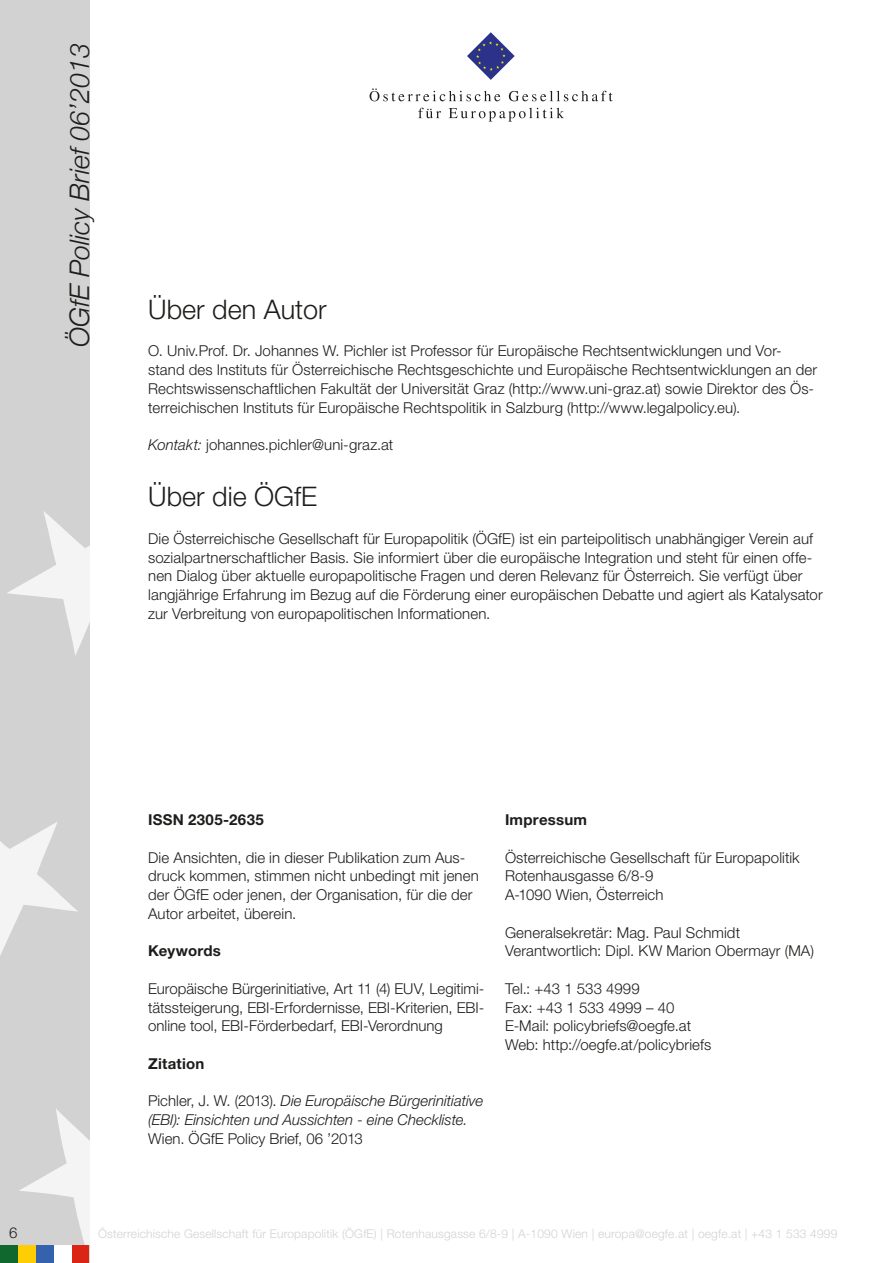
<style>
.page{position:relative;width:893px;height:1263px;background:#fff}
.page>*{position:absolute;margin:0;border:0;box-sizing:border-box;transform-origin:0 0}
.Untertitel{font:300 27px "Helvetica Neue LT Std";color:#1d1d1b}
.t1{font:italic 300 27px "Helvetica Neue";color:#1d1d1b}
.Standard_Paragraph{font:300 15px/18.8px "Helvetica Neue LT Std";letter-spacing:.005em;color:#1d1d1b}
.Standard_Paragraph-2{font:italic 300 15px/18.8px "Helvetica Neue LT Std";color:#1d1d1b}
.Standard_Paragraph-3{font:700 15px "Helvetica Neue LT Std";letter-spacing:.015em;color:#1d1d1b}
.t2{font:300 12px "Helvetica Neue LT Std";letter-spacing:.015em;color:#d2d2d2}
.s1{font-style:italic}
.s2{font-style:normal}
</style>
<div class="page">
<div style="left:0;top:0;width:89px;height:1263px;background:#d2d2d2"></div>
<svg style="left:19px;top:1109px;width:70px;height:136px"></svg>
<svg style="left:0;top:822px;width:78px;height:133px"></svg>
<svg style="left:7px;top:511px;width:82px;height:144px"></svg>
<div style="left:18px;top:1245px;width:18px;height:18px;background:#ffcd03"></div>
<div style="left:36px;top:1245px;width:18px;height:18px;background:#3562ac"></div>
<div style="left:71px;top:1245px;width:18px;height:18px;background:#d92416"></div>
<div style="left:0;top:1245px;width:18px;height:18px;background:#10682f"></div>
<div style="left:54px;top:1245px;width:17px;height:18px;background:#fff"></div>
<svg style="left:467px;top:32px;width:48px;height:48px"></svg>
<svg style="left:370px;top:88px;width:130px;height:13px"></svg>
<svg style="left:509px;top:91px;width:104px;height:10px"></svg>
<svg style="left:418px;top:108px;width:23px;height:10px"></svg>
<svg style="left:449px;top:108px;width:115px;height:14px"></svg>
<h1 class="t1" style="left:58px;top:347px;width:305px;rotate:-90deg">ÖGfE Policy Brief 06’2013</h1>
<p class="Untertitel" style="left:148px;top:293px;width:180px">Über den Autor</p>
<p class="Standard_Paragraph" style="left:148px;top:341px;width:670px">O. Univ.Prof. Dr. Johannes W. Pichler ist Professor für Europäische Rechtsentwicklungen und Vor&shy;stand des Instituts für Österreichische Rechtsgeschichte und Europäische Rechtsentwicklungen an der Rechtswissenschaftlichen Fakultät der Universität Graz (http://www.uni-graz.at) sowie Direktor des Ös&shy;terreichischen Instituts für Europäische Rechtspolitik in Salzburg (http://www.legalpolicy.eu).</p>
<p class="Standard_Paragraph" style="left:148px;top:435px;width:247px"><span class="s1">Kontakt:</span> johannes.pichler@uni-graz.at</p>
<p class="Untertitel" style="left:148px;top:480px;width:171px">Über die ÖGfE</p>
<p class="Standard_Paragraph" style="left:148px;top:529px;width:676px">Die Österreichische Gesellschaft für Europapolitik (ÖGfE) ist ein parteipolitisch unabhängiger Verein auf sozialpartnerschaftlicher Basis. Sie informiert über die europäische Integration und steht für einen offe&shy;nen Dialog über aktuelle europapolitische Fragen und deren Relevanz für Österreich. Sie verfügt über langjährige Erfahrung im Bezug auf die Förderung einer europäischen Debatte und agiert als Katalysator zur Verbreitung von europapolitischen Informationen.</p>
<p class="Standard_Paragraph-3" style="left:148px;top:810px;width:117px">ISSN 2305-2635</p>
<p class="Standard_Paragraph" style="left:148px;top:847px;width:332px">Die Ansichten, die in dieser Publikation zum Aus&shy;druck kommen, stimmen nicht unbedingt mit jenen der ÖGfE oder jenen, der Organisation, für die der Autor arbeitet, überein.</p>
<p class="Standard_Paragraph-3" style="left:148px;top:942px;width:74px">Keywords</p>
<p class="Standard_Paragraph" style="left:148px;top:979px;width:338px;text-align:justify">Europäische Bürgerinitiative, Art 11 (4) EUV, Legitimi&shy;tätssteigerung, EBI-Erfordernisse, EBI-Kriterien, EBI&shy;online tool, EBI-Förderbedarf, EBI-Verordnung</p>
<p class="Standard_Paragraph-3" style="left:148px;top:1054px;width:58px">Zitation</p>
<p class="Standard_Paragraph-2" style="left:148px;top:1091px;width:337px"><span class="s2">Pichler, J. W. (2013).</span> Die Europäische Bürgerinitiative (EBI): Einsichten und Aussichten - eine Checkliste.<br><span class="s2">Wien. ÖGfE Policy Brief, 06 ’2013</span></p>
<p class="Standard_Paragraph-3" style="left:505px;top:810px;width:84px">Impressum</p>
<p class="Standard_Paragraph" style="left:505px;top:847px;width:296px">Österreichische Gesellschaft für Europapolitik</p>
<p class="Standard_Paragraph" style="left:505px;top:866px;width:150px">Rotenhausgasse 6/8-9</p>
<p class="Standard_Paragraph" style="left:505px;top:885px;width:160px">A-1090 Wien, Österreich</p>
<p class="Standard_Paragraph" style="left:505px;top:922px;width:237px">Generalsekretär: Mag. Paul Schmidt</p>
<p class="Standard_Paragraph" style="left:505px;top:941px;width:311px">Verantwortlich: Dipl. KW Marion Obermayr (MA)</p>
<p class="Standard_Paragraph" style="left:505px;top:979px;width:136px">Tel.: +43 1 533 4999</p>
<p class="Standard_Paragraph" style="left:505px;top:997px;width:171px">Fax: +43 1 533 4999 – 40</p>
<p class="Standard_Paragraph" style="left:505px;top:1016px;width:188px">E-Mail: policybriefs@oegfe.at</p>
<p class="Standard_Paragraph" style="left:505px;top:1035px;width:208px">Web: http://oegfe.at/policybriefs</p>
<p class="Standard_Paragraph" style="left:9px;top:1222px;width:10px">6</p>
<p class="t2" style="left:98px;top:1226px;width:741px">Österreichische Gesellschaft für Europapolitik (ÖGfE) | Rotenhausgasse 6/8-9 | A-1090 Wien | europa@oegfe.at | oegfe.at | +43 1 533 4999</p>
</div>
